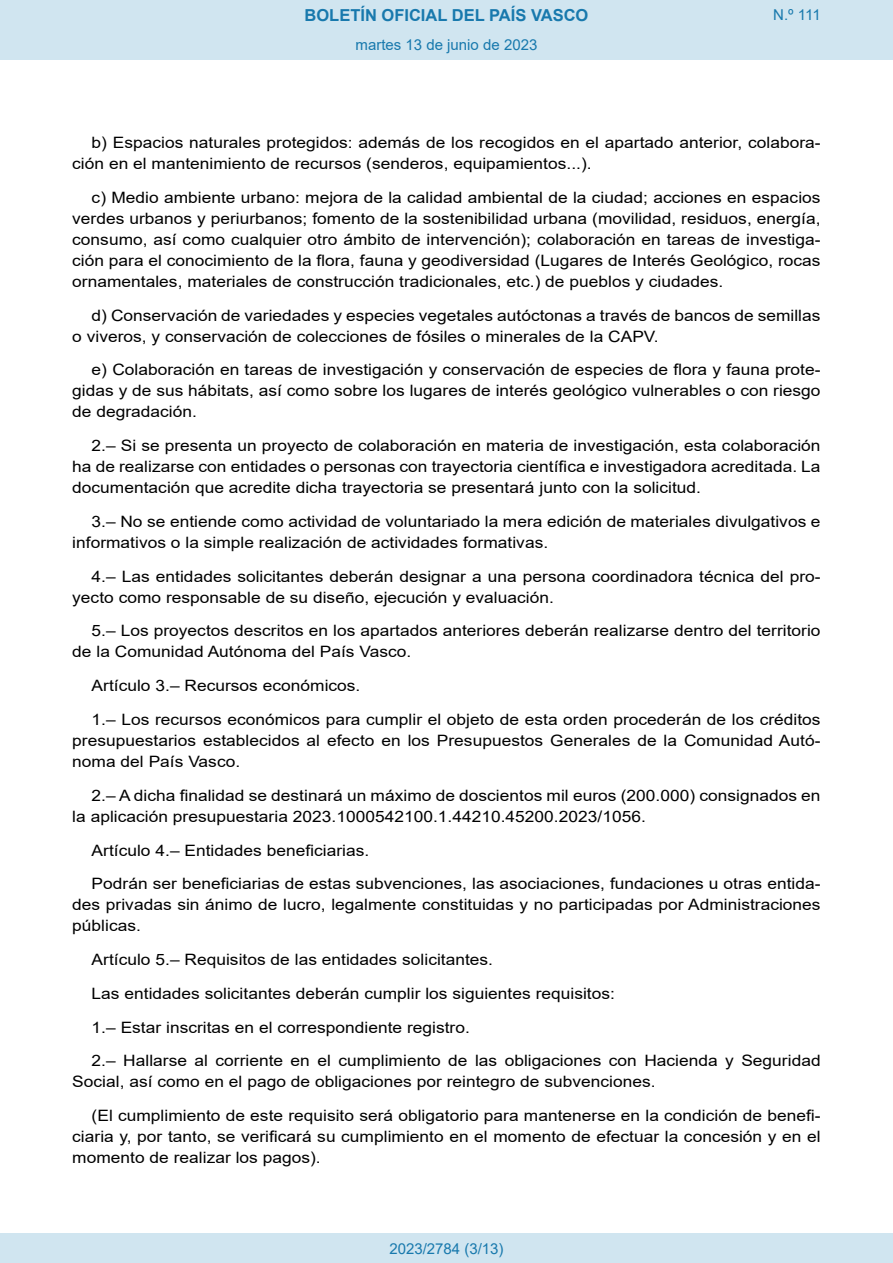
<style>
.page{position:relative;width:893px;height:1263px;background:#fff}
.page>*{position:absolute;margin:0;border:0;box-sizing:border-box;transform-origin:0 0}
.t1{font:700 16.5px "Arial";color:#1879ad}
.BOPVDetalle{font:15.6px/21px "Arial";color:#000;scale:1.11 1}
.Paginacion_Centro{font:15px "Arial";color:#1879ad}
</style>
<div class="page">
<div style="left:0;top:0;width:893px;height:60px;background:#d0e5f0"></div>
<div style="left:0;top:1233px;width:893px;height:30px;background:#d0e5f0"></div>
<p class="t1" style="left:305px;top:3px;width:285px">BOLETÍN OFICIAL DEL PAÍS VASCO</p>
<p class="Paginacion_Centro" style="left:356px;top:35px;width:183px">martes 13 de junio de 2023</p>
<p class="Paginacion_Centro" style="left:773px;top:5px;width:49px">N.º 111</p>
<p class="BOPVDetalle" style="left:72px;top:132px;width:676px;text-indent:19px">b) Espacios naturales protegidos: además de los recogidos en el apartado anterior, colabora&shy;ción en el mantenimiento de recursos (senderos, equipamientos...).</p>
<p class="BOPVDetalle" style="left:72px;top:187px;width:676px;text-align:justify;text-indent:19px">c) Medio ambiente urbano: mejora de la calidad ambiental de la ciudad; acciones en espacios verdes urbanos y periurbanos; fomento de la sostenibilidad urbana (movilidad, residuos, energía, consumo, así como cualquier otro ámbito de intervención); colaboración en tareas de investiga&shy;ción para el conocimiento de la flora, fauna y geodiversidad (Lugares de Interés Geológico, rocas ornamentales, materiales de construcción tradicionales, etc.) de pueblos y ciudades.</p>
<p class="BOPVDetalle" style="left:72px;top:305px;width:676px;text-indent:19px">d) Conservación de variedades y especies vegetales autóctonas a través de bancos de semillas o viveros, y conservación de colecciones de fósiles o minerales de la CAPV.</p>
<p class="BOPVDetalle" style="left:72px;top:359px;width:676px;text-align:justify;text-indent:19px">e) Colaboración en tareas de investigación y conservación de especies de flora y fauna prote&shy;gidas y de sus hábitats, así como sobre los lugares de interés geológico vulnerables o con riesgo de degradación.</p>
<p class="BOPVDetalle" style="left:72px;top:435px;width:676px;text-align:justify;text-indent:19px">2.– Si se presenta un proyecto de colaboración en materia de investigación, esta colaboración ha de realizarse con entidades o personas con trayectoria científica e investigadora acreditada. La documentación que acredite dicha trayectoria se presentará junto con la solicitud.</p>
<p class="BOPVDetalle" style="left:72px;top:511px;width:676px;text-indent:19px">3.– No se entiende como actividad de voluntariado la mera edición de materiales divulgativos e informativos o la simple realización de actividades formativas.</p>
<p class="BOPVDetalle" style="left:72px;top:566px;width:676px;text-indent:19px">4.– Las entidades solicitantes deberán designar a una persona coordinadora técnica del pro&shy;yecto como responsable de su diseño, ejecución y evaluación.</p>
<p class="BOPVDetalle" style="left:72px;top:620px;width:676px;text-indent:19px">5.– Los proyectos descritos en los apartados anteriores deberán realizarse dentro del territorio de la Comunidad Autónoma del País Vasco.</p>
<p class="BOPVDetalle" style="left:92px;top:675px;width:244px">Artículo 3.– Recursos económicos.</p>
<p class="BOPVDetalle" style="left:72px;top:709px;width:676px;text-align:justify;text-indent:19px">1.– Los recursos económicos para cumplir el objeto de esta orden procederán de los créditos presupuestarios establecidos al efecto en los Presupuestos Generales de la Comunidad Autó&shy;noma del País Vasco.</p>
<p class="BOPVDetalle" style="left:72px;top:785px;width:676px;text-indent:19px">2.– A dicha finalidad se destinará un máximo de doscientos mil euros (200.000) consignados en la aplicación presupuestaria 2023.1000542100.1.44210.45200.2023/1056.</p>
<p class="BOPVDetalle" style="left:92px;top:839px;width:252px">Artículo 4.– Entidades beneficiarias.</p>
<p class="BOPVDetalle" style="left:72px;top:873px;width:676px;text-align:justify;text-indent:19px">Podrán ser beneficiarias de estas subvenciones, las asociaciones, fundaciones u otras entida&shy;des privadas sin ánimo de lucro, legalmente constituidas y no participadas por Administraciones públicas.</p>
<p class="BOPVDetalle" style="left:92px;top:949px;width:363px">Artículo 5.– Requisitos de las entidades solicitantes.</p>
<p class="BOPVDetalle" style="left:92px;top:983px;width:473px">Las entidades solicitantes deberán cumplir los siguientes requisitos:</p>
<p class="BOPVDetalle" style="left:92px;top:1016px;width:342px">1.– Estar inscritas en el correspondiente registro.</p>
<p class="BOPVDetalle" style="left:72px;top:1050px;width:676px;text-indent:19px">2.– Hallarse al corriente en el cumplimiento de las obligaciones con Hacienda y Seguridad<br>Social, así como en el pago de obligaciones por reintegro de subvenciones.</p>
<p class="BOPVDetalle" style="left:72px;top:1105px;width:676px;text-align:justify;text-indent:19px">(El cumplimiento de este requisito será obligatorio para mantenerse en la condición de benefi&shy;ciaria y, por tanto, se verificará su cumplimiento en el momento de efectuar la concesión y en el momento de realizar los pagos).</p>
<p class="Paginacion_Centro" style="left:389px;top:1238px;width:116px">2023/2784 (3/13)</p>
</div>
